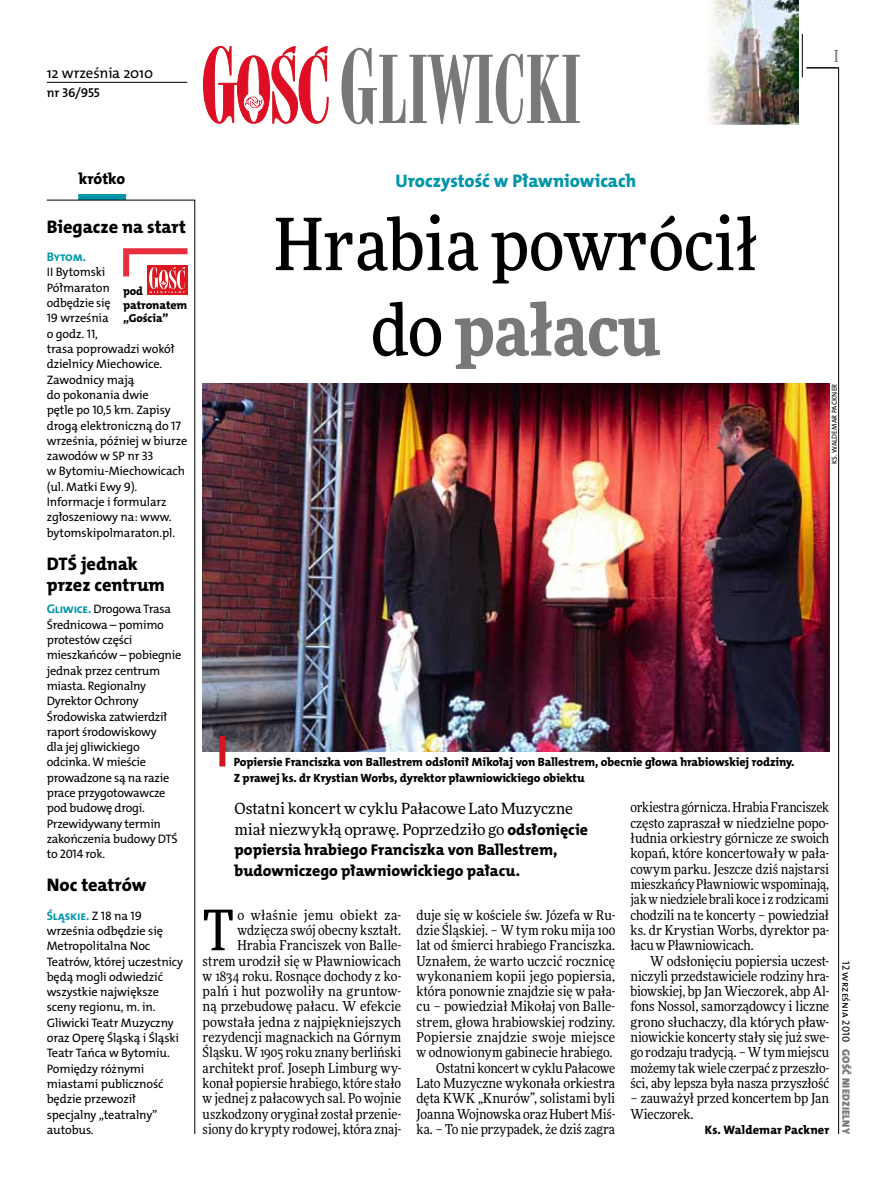
<style>
.page{position:relative;width:893px;height:1191px;background:#fff}
.page>*{position:absolute;margin:0;border:0;box-sizing:border-box;transform-origin:0 0}
.t1{font:500 72px/85.5px "Freeday Narrow";color:#000;text-align:center}
.t2{font:55.95px "Freeday Narrow News";color:#000}
.t3{font:18.3px/21.6px "The Mix HP8 Ex Bld";letter-spacing:-.005em;color:#000}
.t4{font:18.3px "The Mix HP8 Ex Bld";letter-spacing:-.005em;color:#0096aa}
.t5{font:500 16.5px "Freeday Narrow";color:#787779;scale:.9 1}
.t6{font:15.75px/20.4px "The Mix HP8 Ex Bld";letter-spacing:-.005em;color:#000}
.t7{font:15.45px/20.4px "Freeday News";letter-spacing:-.01em;color:#000}
.t8{font:14.85px "The Mix HP5 Plain";letter-spacing:-.01em;color:#000}
.t9{font:13.65px/15.3px "Freeday Narrow News";color:#000;text-align:right}
.t10{font:12.9px "The Mix HP6 Se Bld";letter-spacing:-.015em;color:#000}
.t11{font:12.6px "The Mix HP7 Bld";letter-spacing:-.01em;color:#0096aa}
.t12{font:12.3px/15.3px "The Mix HP5 Plain";letter-spacing:-.01em;color:#000}
.t13{font:12.3px "The Mix HP8 Ex Bld";letter-spacing:.005em;color:#000}
.t14{font:12px/15.3px "The Mix HP8 Ex Bld";letter-spacing:-.005em;color:#000}
.t15{font:11.7px/13.5px "The Mix HP8 Ex Bld";letter-spacing:-.005em;color:#000}
.t16{font:10.5px "The Mix HP9 Blk";letter-spacing:.025em;color:#787779}
.t17{font:10.5px "The Mix HP5 Plain";color:#000}
.t18{font:7.2px "The Mix HP5 Plain";color:#000}
.s1{font-family:"The Mix HP7 Bld";font-size:12.6px;color:#0096aa}
.s2{font-family:"The Mix HP5 Plain";font-size:12.3px;color:#000}
.s3{font-weight:900;color:#787779}
.s4{font-family:"The Mix HP8 Ex Bld";font-size:15.75px}
</style>
<div class="page">
<hr style="left:838px;top:68px;width:1px;height:1066px;background:#000">
<hr style="left:802px;top:34px;width:1px;height:43px;background:#000">
<hr style="left:806px;top:68px;width:33px;height:1px;background:#000">
<svg style="left:203px;top:46px;width:126px;height:78px"></svg>
<svg style="left:341px;top:48px;width:239px;height:76px"></svg>
<img style="left:708px;top:0;width:91px;height:124px">
<hr style="left:47px;top:82px;width:140px;height:1px;background:#000">
<div style="left:78px;top:194px;width:48px;height:6px;background:#0096aa"></div>
<svg style="left:46px;top:200px;width:149px;height:934px"></svg>
<div style="left:147px;top:265px;width:40px;height:30px;background:#df1620"></div>
<svg style="left:120px;top:245px;width:74px;height:48px"></svg>
<img style="left:203px;top:384px;width:626px;height:367px">
<div style="left:219px;top:736px;width:6px;height:30px;background:#d3151f"></div>
<p class="t8" style="left:47px;top:63px;width:108px">12 września 2010</p>
<p class="t10" style="left:47px;top:85px;width:54px">nr 36/955</p>
<p class="t5" style="left:834px;top:46px;width:6px">I</p>
<p class="t6" style="left:79px;top:168px;width:48px">krótko</p>
<h3 class="t3" style="left:47px;top:216px;width:141px">Biegacze na start</h3>
<p class="t11" style="left:47px;top:249px;width:41px">Bytom.</p>
<p class="t12" style="left:47px;top:265px;width:142px">II Bytomski<br>Półmaraton<br>odbędzie się<br>19 września<br>o godz. 11,<br>trasa poprowadzi wokół dzielnicy Miechowice.<br>Zawodnicy mają<br>do pokonania dwie<br>pętle po 10,5 km. Zapisy drogą elektroniczną do 17 września, później w biurze zawodów w SP nr 33<br>w Bytomiu-Miechowicach (ul. Matki Ewy 9).<br>Informacje i formularz zgłoszeniowy na: www. bytomskipolmaraton.pl.</p>
<h3 class="t3" style="left:47px;top:553px;width:120px">DTŚ jednak przez centrum</h3>
<p class="t12" style="left:47px;top:601px;width:136px"><span class="s1">Gliwice.</span> Drogowa Trasa<br>Średnicowa – pomimo protestów części mieszkańców – pobiegnie jednak przez centrum miasta. Regionalny<br>Dyrektor Ochrony<br>Środowiska zatwierdził raport środowiskowy<br>dla jej gliwickiego odcinka. W mieście prowadzone są na razie prace przygotowawcze pod budowę drogi.<br>Przewidywany termin zakończenia budowy DTŚ to 2014 rok.</p>
<h3 class="t3" style="left:47px;top:874px;width:101px">Noc teatrów</h3>
<p class="t11" style="left:47px;top:907px;width:97px">Śląskie. <span class="s2">Z 18 na 19</span></p>
<p class="t12" style="left:47px;top:923px;width:138px">września odbędzie się<br>Metropolitalna Noc<br>Teatrów, której uczestnicy będą mogli odwiedzić wszystkie największe sceny regionu, m. in.<br>Gliwicki Teatr Muzyczny oraz Operę Śląską i Śląski<br>Teatr Tańca w Bytomiu.<br>Pomiędzy różnymi miastami publiczność będzie przewoził specjalny „teatralny” autobus.</p>
<p class="t15" style="left:123px;top:285px;width:66px">pod patronatem „Gościa”</p>
<h3 class="t4" style="left:396px;top:169px;width:242px">Uroczystość w Pławniowicach</h3>
<h1 class="t1" style="left:274px;top:201px;width:485px">Hrabia powrócił do <span class="s3">pałacu</span></h1>
<p class="t18" style="left:830px;top:464px;width:81px;rotate:-90deg">ks. Waldemar Packner</p>
<p class="t14" style="left:234px;top:755px;width:562px">Popiersie Franciszka von Ballestrem odsłonił Mikołaj von Ballestrem, obecnie głowa hrabiowskiej rodziny.<br>Z prawej ks. dr Krystian Worbs, dyrektor pławniowickiego obiektu</p>
<p class="t7" style="left:234px;top:798px;width:355px">Ostatni koncert w cyklu Pałacowe Lato Muzyczne miał niezwykłą oprawę. Poprzedziło go <span class="s4">odsłonięcie</span></p>
<p class="t6" style="left:234px;top:840px;width:324px">popiersia hrabiego Franciszka von Ballestrem, budowniczego pławniowickiego pałacu.</p>
<p class="t9" style="left:203px;top:907px;width:200px">o właśnie jemu obiekt za&shy;wdzięcza swój obecny kształt.<br>Hrabia Franciszek von Balle&shy;strem urodził się w Pławniowicach w 1834 roku. Rosnące dochody z ko&shy;palń i hut pozwoliły na gruntow&shy;ną przebudowę pałacu. W efekcie powstała jedna z najpiękniejszych rezydencji magnackich na Górnym Śląsku. W 1905 roku znany berliński architekt prof. Joseph Limburg wy&shy;konał popiersie hrabiego, które stało w jednej z pałacowych sal. Po wojnie uszkodzony oryginał został przenie&shy;siony do krypty rodowej, która znaj-</p>
<p class="t9" style="left:417px;top:907px;width:200px">duje się w kościele św. Józefa w Ru&shy;dzie Śląskiej. – W tym roku mija 100 lat od śmierci hrabiego Franciszka.<br>Uznałem, że warto uczcić rocznicę wykonaniem kopii jego popiersia, która ponownie znajdzie się w pała&shy;cu – powiedział Mikołaj von Balle&shy;strem, głowa hrabiowskiej rodziny.<br>Popiersie znajdzie swoje miejsce w odnowionym gabinecie hrabiego.<br>Ostatni koncert w cyklu Pałacowe Lato Muzyczne wykonała orkiestra dęta KWK „Knurów”, solistami byli Joanna Wojnowska oraz Hubert Miś&shy;ka. – To nie przypadek, że dziś zagra</p>
<h2 class="t2" style="left:203px;top:896px;width:33px">T</h2>
<p class="t9" style="left:630px;top:799px;width:200px;text-align:justify">orkiestra górnicza. Hrabia Franciszek często zapraszał w niedzielne popo&shy;łudnia orkiestry górnicze ze swoich kopań, które koncertowały w pała&shy;cowym parku. Jeszcze dziś najstarsi mieszkańcy Pławniowic wspominają, jak w niedziele brali koce i z rodzicami chodzili na te koncerty – powiedział ks. dr Krystian Worbs, dyrektor pa&shy;łacu w Pławniowicach.</p>
<p class="t9" style="left:630px;top:953px;width:200px;text-align:justify;text-indent:20px">W odsłonięciu popiersia uczest&shy;niczyli przedstawiciele rodziny hra&shy;biowskiej, bp Jan Wieczorek, abp Al&shy;fons Nossol, samorządowcy i liczne grono słuchaczy, dla których pław&shy;niowickie koncerty stały się już swe&shy;go rodzaju tradycją. – W tym miejscu możemy tak wiele czerpać z przeszło&shy;ści, aby lepsza była nasza przyszłość</p>
<p class="t9" style="left:630px;top:1090px;width:200px;text-align:left">– zauważył przed koncertem bp Jan<br>Wieczorek.</p>
<p class="t13" style="left:705px;top:1122px;width:126px">Ks. Waldemar Packner</p>
<p class="t17" style="left:853px;top:961px;width:83px;rotate:90deg">12 września 2010</p>
<p class="t16" style="left:853px;top:1049px;width:86px;rotate:90deg">Gość Niedzielny</p>
</div>
